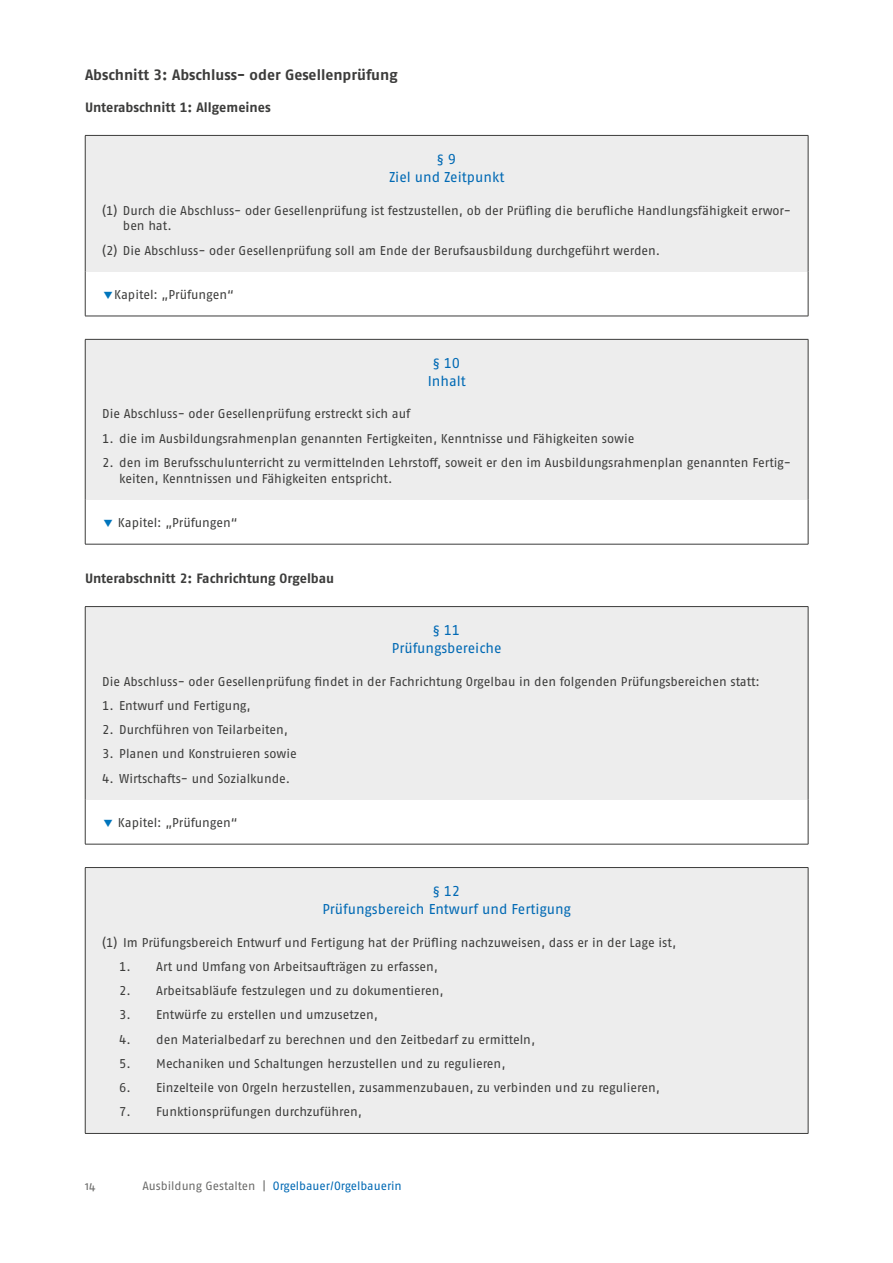
<style>
.page{position:relative;width:893px;height:1263px;background:#fff}
.page>*{position:absolute;margin:0;border:0;box-sizing:border-box;transform-origin:0 0}
.id612{font:700 15px "Fago Pro";color:#3c3c3b}
.Reihenangabe_A4_blau_rechts{font:14.25px/18px "Fago Pro";letter-spacing:-.005em;color:#0069b4;text-align:center}
.id884{font:700 13.5px "Fago Pro";letter-spacing:-.005em;color:#3c3c3b}
.id556{font:12.75px/15.8px "Fago Pro";letter-spacing:-.005em;color:#3c3c3b}
.t1{font:12px "Fago Pro";letter-spacing:-.005em;color:#0069b4}
.t2{font:12px "Fago Pro";color:#6b6b6a}
.s1{color:#6b6b6a}
</style>
<div class="page">
<div style="left:85px;top:135px;width:723px;height:137px;background:#ededed"></div>
<hr style="left:85px;top:135px;width:723px;height:1px;background:#3c3c3b">
<hr style="left:85px;top:136px;width:1px;height:136px;background:#3c3c3b">
<hr style="left:808px;top:136px;width:1px;height:136px;background:#3c3c3b">
<hr style="left:85px;top:272px;width:1px;height:44px;background:#3c3c3b">
<hr style="left:808px;top:272px;width:1px;height:44px;background:#3c3c3b">
<hr style="left:85px;top:316px;width:723px;height:1px;background:#3c3c3b">
<div style="left:85px;top:339px;width:723px;height:161px;background:#ededed"></div>
<hr style="left:85px;top:339px;width:723px;height:1px;background:#3c3c3b">
<hr style="left:85px;top:340px;width:1px;height:160px;background:#3c3c3b">
<hr style="left:808px;top:340px;width:1px;height:160px;background:#3c3c3b">
<hr style="left:85px;top:500px;width:1px;height:44px;background:#3c3c3b">
<hr style="left:808px;top:500px;width:1px;height:44px;background:#3c3c3b">
<hr style="left:85px;top:544px;width:723px;height:1px;background:#3c3c3b">
<div style="left:85px;top:607px;width:723px;height:193px;background:#ededed"></div>
<hr style="left:85px;top:606px;width:723px;height:1px;background:#3c3c3b">
<hr style="left:85px;top:607px;width:1px;height:193px;background:#3c3c3b">
<hr style="left:808px;top:607px;width:1px;height:193px;background:#3c3c3b">
<hr style="left:85px;top:800px;width:1px;height:44px;background:#3c3c3b">
<hr style="left:808px;top:800px;width:1px;height:44px;background:#3c3c3b">
<hr style="left:85px;top:844px;width:723px;height:1px;background:#3c3c3b">
<div style="left:85px;top:867px;width:723px;height:266px;background:#ededed"></div>
<hr style="left:85px;top:867px;width:723px;height:1px;background:#3c3c3b">
<hr style="left:85px;top:868px;width:1px;height:265px;background:#3c3c3b">
<hr style="left:808px;top:868px;width:1px;height:265px;background:#3c3c3b">
<hr style="left:85px;top:1133px;width:723px;height:1px;background:#3c3c3b">
<p class="id612" style="left:85px;top:66px;width:314px">Abschnitt 3: Abschluss- oder Gesellenprüfung</p>
<p class="id884" style="left:85px;top:99px;width:187px">Unterabschnitt 1: Allgemeines</p>
<p class="Reihenangabe_A4_blau_rechts" style="left:389px;top:150px;width:117px">§ 9<br>Ziel und Zeitpunkt</p>
<p class="id556" style="left:123px;top:202px;width:670px;text-indent:-21px">(1) Durch die Abschluss- oder Gesellenprüfung ist festzustellen, ob der Prüfling die berufliche Handlungsfähigkeit erwor&shy;ben hat.</p>
<p class="id556" style="left:102px;top:242px;width:559px">(2) Die Abschluss- oder Gesellenprüfung soll am Ende der Berufsausbildung durchgeführt werden.</p>
<p class="id556" style="left:114px;top:287px;width:121px">Kapitel: „Prüfungen“</p>
<p class="Reihenangabe_A4_blau_rechts" style="left:428px;top:354px;width:39px">§ 10<br>Inhalt</p>
<p class="id556" style="left:102px;top:406px;width:310px">Die Abschluss- oder Gesellenprüfung erstreckt sich auf</p>
<p class="id556" style="left:102px;top:430px;width:534px">1. die im Ausbildungsrahmenplan genannten Fertigkeiten, Kenntnisse und Fähigkeiten sowie</p>
<p class="id556" style="left:119px;top:455px;width:673px;text-indent:-17px">2. den im Berufsschulunterricht zu vermittelnden Lehrstoff, soweit er den im Ausbildungsrahmenplan genannten Fertig&shy;keiten, Kenntnissen und Fähigkeiten entspricht.</p>
<p class="id556" style="left:118px;top:515px;width:121px">Kapitel: „Prüfungen“</p>
<p class="id884" style="left:85px;top:570px;width:251px">Unterabschnitt 2: Fachrichtung Orgelbau</p>
<p class="Reihenangabe_A4_blau_rechts" style="left:392px;top:621px;width:111px">§ 11<br>Prüfungsbereiche</p>
<p class="id556" style="left:102px;top:673px;width:659px">Die Abschluss- oder Gesellenprüfung findet in der Fachrichtung Orgelbau in den folgenden Prüfungsbereichen statt:</p>
<p class="id556" style="left:102px;top:698px;width:150px">1. Entwurf und Fertigung,</p>
<p class="id556" style="left:102px;top:722px;width:187px">2. Durchführen von Teilarbeiten,</p>
<p class="id556" style="left:102px;top:746px;width:196px">3. Planen und Konstruieren sowie</p>
<p class="id556" style="left:102px;top:770px;width:189px">4. Wirtschafts- und Sozialkunde.</p>
<p class="id556" style="left:118px;top:815px;width:121px">Kapitel: „Prüfungen“</p>
<p class="Reihenangabe_A4_blau_rechts" style="left:322px;top:882px;width:250px">§ 12<br>Prüfungsbereich Entwurf und Fertigung</p>
<p class="id556" style="left:102px;top:934px;width:575px">(1) Im Prüfungsbereich Entwurf und Fertigung hat der Prüfling nachzuweisen, dass er in der Lage ist,</p>
<p class="id556" style="left:119px;top:958px;width:320px">1. Art und Umfang von Arbeitsaufträgen zu erfassen,</p>
<p class="id556" style="left:119px;top:983px;width:326px">2. Arbeitsabläufe festzulegen und zu dokumentieren,</p>
<p class="id556" style="left:119px;top:1007px;width:260px">3. Entwürfe zu erstellen und umzusetzen,</p>
<p class="id556" style="left:119px;top:1031px;width:417px">4. den Materialbedarf zu berechnen und den Zeitbedarf zu ermitteln,</p>
<p class="id556" style="left:119px;top:1055px;width:388px">5. Mechaniken und Schaltungen herzustellen und zu regulieren,</p>
<p class="id556" style="left:119px;top:1080px;width:542px">6. Einzelteile von Orgeln herzustellen, zusammenzubauen, zu verbinden und zu regulieren,</p>
<p class="id556" style="left:119px;top:1104px;width:244px">7. Funktionsprüfungen durchzuführen,</p>
<p class="t2" style="left:85px;top:1178px;width:12px">14</p>
<p class="t1" style="left:142px;top:1178px;width:261px"><span class="s1">Ausbildung Gestalten |</span> Orgelbauer/Orgelbauerin</p>
</div>
